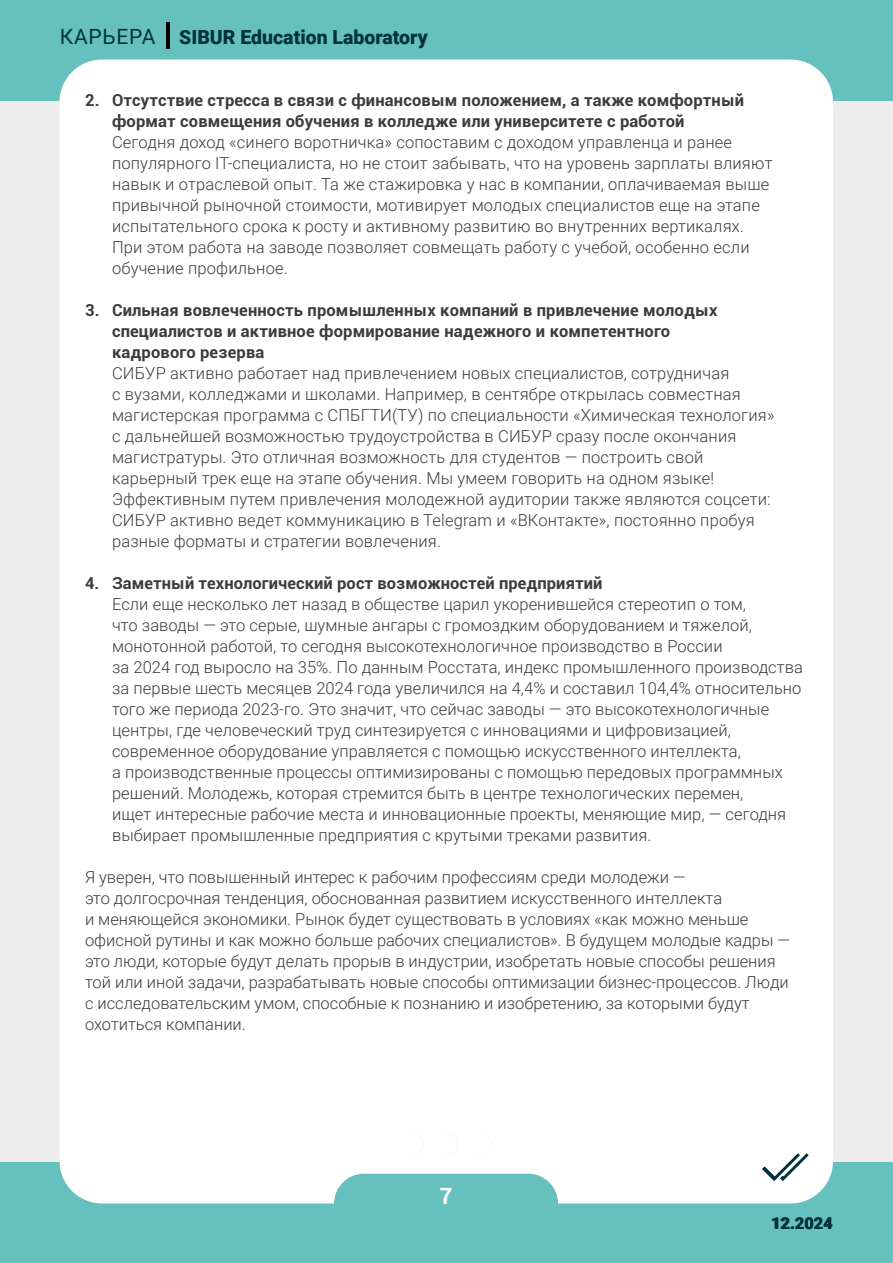
<style>
.page{position:relative;width:893px;height:1263px;background:#ededed}
.page>*{position:absolute;margin:0;border:0;box-sizing:border-box;transform-origin:0 0}
.t1{font:700 22.5px "Roboto";color:#fff}
.t2{font:900 19.5px "Roboto";color:#00323d}
.t3{font:300 16.5px/21px "Roboto";letter-spacing:.005em;color:#3c3c3b}
.t4{font:700 16.5px/21px "Roboto";letter-spacing:.01em;color:#3c3c3b}
.t5{font:900 16.5px "Roboto";color:#00323d}
.t6{font:900 16.05px "Roboto";color:#00323d}
.s1{font-weight:400;font-size:21px}
</style>
<div class="page">
<div style="left:1px;top:0;width:892px;height:100px;background:#66c1be"></div>
<div style="left:1px;top:1163px;width:892px;height:100px;background:#66c1be"></div>
<div style="left:60px;top:60px;width:773px;height:1143px;background:#fff;border-radius:43px"></div>
<div style="left:334px;top:1174px;width:224px;height:59px;background:#66c1be;border-radius:30px"></div>
<div style="left:435px;top:1133px;width:23px;height:22px;background:#f8f8f8;border-radius:50%"></div>
<div style="left:401px;top:1133px;width:23px;height:22px;background:#f7f7f7;border-radius:50%"></div>
<hr style="left:166px;top:23px;width:4px;height:26px;background:#000">
<div style="left:435px;top:1133px;width:22px;height:22px;background:#fff;border-radius:50%"></div>
<div style="left:400px;top:1133px;width:23px;height:22px;background:#fff;border-radius:50%"></div>
<svg style="left:762px;top:1153px;width:47px;height:28px"></svg>
<p class="t2" style="left:60px;top:23px;width:369px"><span class="s1">КАРЬЕРА</span> SIBUR Education Laboratory</p>
<p class="t4" style="left:112px;top:89px;width:634px;text-indent:-27px">2. Отсутствие стресса в связи с финансовым положением, а также комфортный формат совмещения обучения в колледже или университете с работой</p>
<p class="t3" style="left:112px;top:131px;width:662px">Сегодня доход «синего воротничка» сопоставим с доходом управленца и ранее популярного IT-специалиста, но не стоит забывать, что на уровень зарплаты влияют навык и отраслевой опыт. Та же стажировка у нас в компании, оплачиваемая выше привычной рыночной стоимости, мотивирует молодых специалистов еще на этапе испытательного срока к росту и активному развитию во внутренних вертикалях.<br>При этом работа на заводе позволяет совмещать работу с учебой, особенно если обучение профильное.</p>
<p class="t4" style="left:112px;top:299px;width:607px;text-indent:-27px">3. Сильная вовлеченность промышленных компаний в привлечение молодых специалистов и активное формирование надежного и компетентного кадрового резерва</p>
<p class="t3" style="left:112px;top:362px;width:664px">СИБУР активно работает над привлечением новых специалистов, сотрудничая<br>с вузами, колледжами и школами. Например, в сентябре открылась совместная магистерская программа с СПБГТИ(ТУ) по специальности «Химическая технология» с дальнейшей возможностью трудоустройства в СИБУР сразу после окончания магистратуры. Это отличная возможность для студентов — построить свой карьерный трек еще на этапе обучения. Мы умеем говорить на одном языке!<br>Эффективным путем привлечения молодежной аудитории также являются соцсети:<br>СИБУР активно ведет коммуникацию в Telegram и «ВКонтакте», постоянно пробуя разные форматы и стратегии вовлечения.</p>
<p class="t4" style="left:85px;top:572px;width:519px">4. Заметный технологический рост возможностей предприятий</p>
<p class="t3" style="left:112px;top:593px;width:692px">Если еще несколько лет назад в обществе царил укоренившейся стереотип о том,<br>что заводы — это серые, шумные ангары с громоздким оборудованием и тяжелой, монотонной работой, то сегодня высокотехнологичное производство в России<br>за 2024 год выросло на 35%. По данным Росстата, индекс промышленного производства за первые шесть месяцев 2024 года увеличился на 4,4% и составил 104,4% относительно того же периода 2023-го. Это значит, что сейчас заводы — это высокотехнологичные центры, где человеческий труд синтезируется с инновациями и цифровизацией, современное оборудование управляется с помощью искусственного интеллекта,<br>а производственные процессы оптимизированы с помощью передовых программных решений. Молодежь, которая стремится быть в центре технологических перемен,<br>ищет интересные рабочие места и инновационные проекты, меняющие мир, — сегодня выбирает промышленные предприятия с крутыми треками развития.</p>
<p class="t3" style="left:85px;top:866px;width:707px">Я уверен, что повышенный интерес к рабочим профессиям среди молодежи —<br>это долгосрочная тенденция, обоснованная развитием искусственного интеллекта<br>и меняющейся экономики. Рынок будет существовать в условиях «как можно меньше офисной рутины и как можно больше рабочих специалистов». В будущем молодые кадры — это люди, которые будут делать прорыв в индустрии, изобретать новые способы решения той или иной задачи, разрабатывать новые способы оптимизации бизнес-процессов. Люди с исследовательским умом, способные к познанию и изобретению, за которыми будут охотиться компании.</p>
<h1 class="t1" style="left:440px;top:1180px;width:14px">7</h1>
<p class="t6" style="left:772px;top:1212px;width:62px">12.2024</p>
<p class="t5" style="left:771px;top:1212px;width:64px">12.2024</p>
</div>
